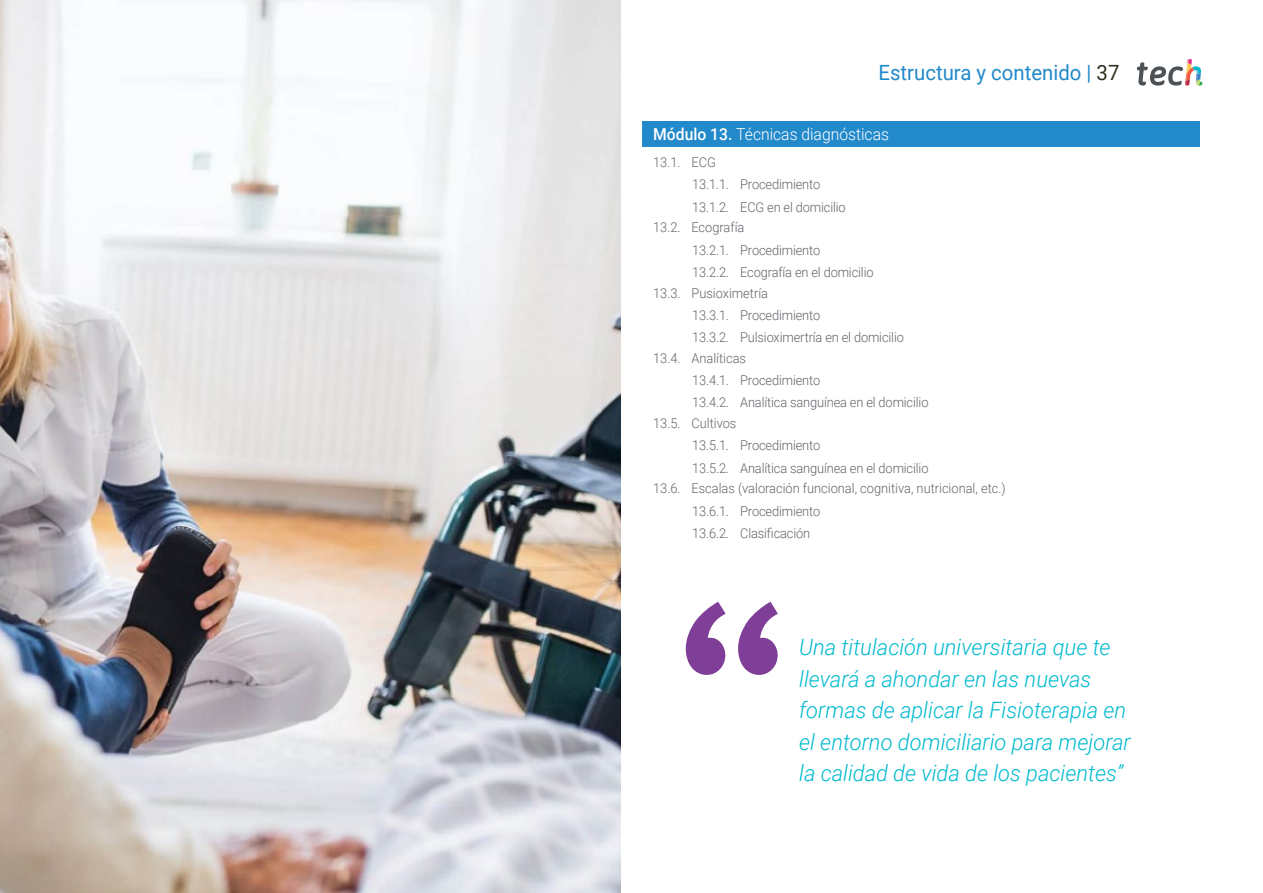
<style>
.page{position:relative;width:1263px;height:893px;background:#fff}
.page>*{position:absolute;margin:0;border:0;box-sizing:border-box;transform-origin:0 0}
.t1{font:italic 300 22.5px/31.5px "Roboto";color:#00bacf}
.t2{font:21px "Roboto";color:#2289ca}
.t3{font:300 16.5px "Roboto";color:#fff;scale:.95 1}
.t4{font:300 13.5px/22.2px "Roboto";letter-spacing:-.01em;color:#61646a;scale:.95 1}
.s1{color:#312e20}
.s2{font-weight:500}
</style>
<div class="page">
<svg style="left:1137px;top:59px;width:65px;height:27px"></svg>
<img style="left:0;top:0;width:621px;height:893px">
<div style="left:642px;top:121px;width:557px;height:25px;background:#2289ca"></div>
<svg style="left:686px;top:602px;width:92px;height:73px"></svg>
<h2 class="t2" style="left:878px;top:57px;width:242px">Estructura y contenido | <span class="s1">37</span></h2>
<p class="t3" style="left:653px;top:123px;width:250px"><span class="s2">Módulo 13.</span> Técnicas diagnósticas</p>
<p class="t4" style="left:692px;top:151px;width:163px;text-indent:-39px">13.1. ECG<br>13.1.1. Procedimiento<br>13.1.2. ECG en el domicilio</p>
<p class="t4" style="left:692px;top:216px;width:192px;text-indent:-39px">13.2. Ecografía<br>13.2.1. Procedimiento<br>13.2.2. Ecografía en el domicilio</p>
<p class="t4" style="left:692px;top:281px;width:224px;text-indent:-39px">13.3. Pusioximetría<br>13.3.1. Procedimiento<br>13.3.2. Pulsioximertría en el domicilio</p>
<p class="t4" style="left:692px;top:346px;width:250px;text-indent:-39px">13.4. Analíticas<br>13.4.1. Procedimiento<br>13.4.2. Analítica sanguínea en el domicilio</p>
<p class="t4" style="left:692px;top:412px;width:250px;text-indent:-39px">13.5. Cultivos<br>13.5.1. Procedimiento<br>13.5.2. Analítica sanguínea en el domicilio</p>
<p class="t4" style="left:692px;top:477px;width:331px;text-indent:-39px">13.6. Escalas (valoración funcional, cognitiva, nutricional, etc.)<br>13.6.1. Procedimiento<br>13.6.2. Clasificación</p>
<h1 class="t1" style="left:799px;top:631px;width:333px">Una titulación universitaria que te llevará a ahondar en las nuevas formas de aplicar la Fisioterapia en el entorno domiciliario para mejorar la calidad de vida de los pacientes”</h1>
</div>
